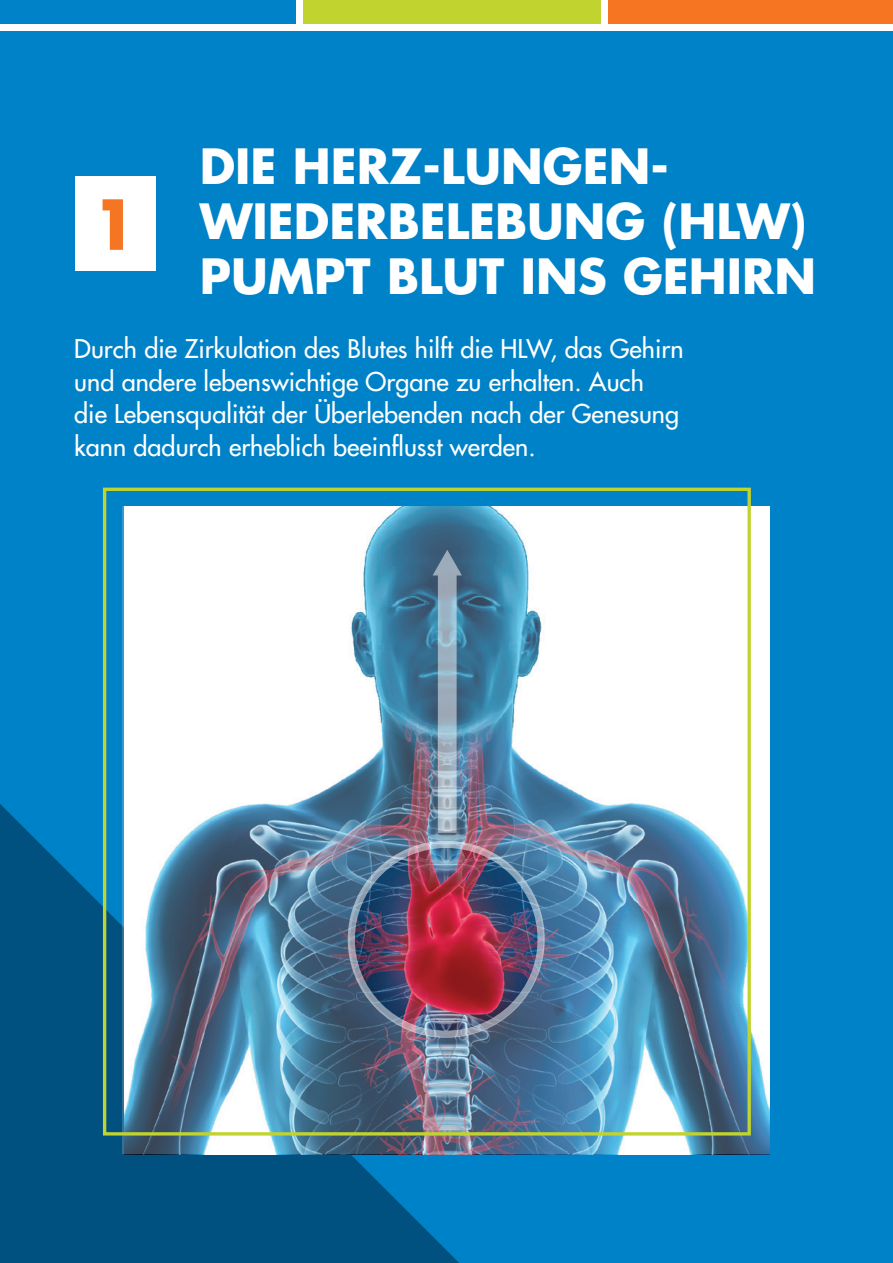
<style>
.page{position:relative;width:893px;height:1263px;background:#fff}
.page>*{position:absolute;margin:0;border:0;box-sizing:border-box;transform-origin:0 0}
.t1{font:700 67.05px "Futura Std";color:#f57523}
.t2{font:700 47.25px/54.9px "Futura Std";color:#fff}
.t3{font:500 25.2px/32.7px "Futura Std";color:#fff}
</style>
<div class="page">
<div style="left:0;top:31px;width:893px;height:1232px;background:#0082c8"></div>
<svg style="left:0;top:755px;width:474px;height:508px;fill:#005080"></svg>
<div style="left:608px;top:0;width:285px;height:24px;background:#f57523"></div>
<div style="left:303px;top:0;width:297px;height:24px;background:#c1d32f"></div>
<div style="left:0;top:0;width:295px;height:24px;background:#0082c8"></div>
<div style="left:75px;top:176px;width:81px;height:95px;background:#fff"></div>
<svg style="left:123px;top:506px;width:647px;height:648px;background:#a7bdcd"></svg>
<img style="left:348px;top:550px;width:197px;height:488px">
<div style="left:103px;top:488px;width:648px;height:647px;border:3px solid #c1d32f"></div>
<h1 class="t1" style="left:92px;top:180px;width:47px">1</h1>
<h2 class="t2" style="left:200px;top:138px;width:618px">DIE HERZ-LUNGEN-<br>WIEDERBELEBUNG (HLW)<br>PUMPT BLUT INS GEHIRN</h2>
<p class="t3" style="left:74px;top:332px;width:611px">Durch die Zirkulation des Blutes hilft die HLW, das Gehirn und andere lebenswichtige Organe zu erhalten. Auch<br>die Lebensqualität der Überlebenden nach der Genesung kann dadurch erheblich beeinflusst werden.</p>
</div>
